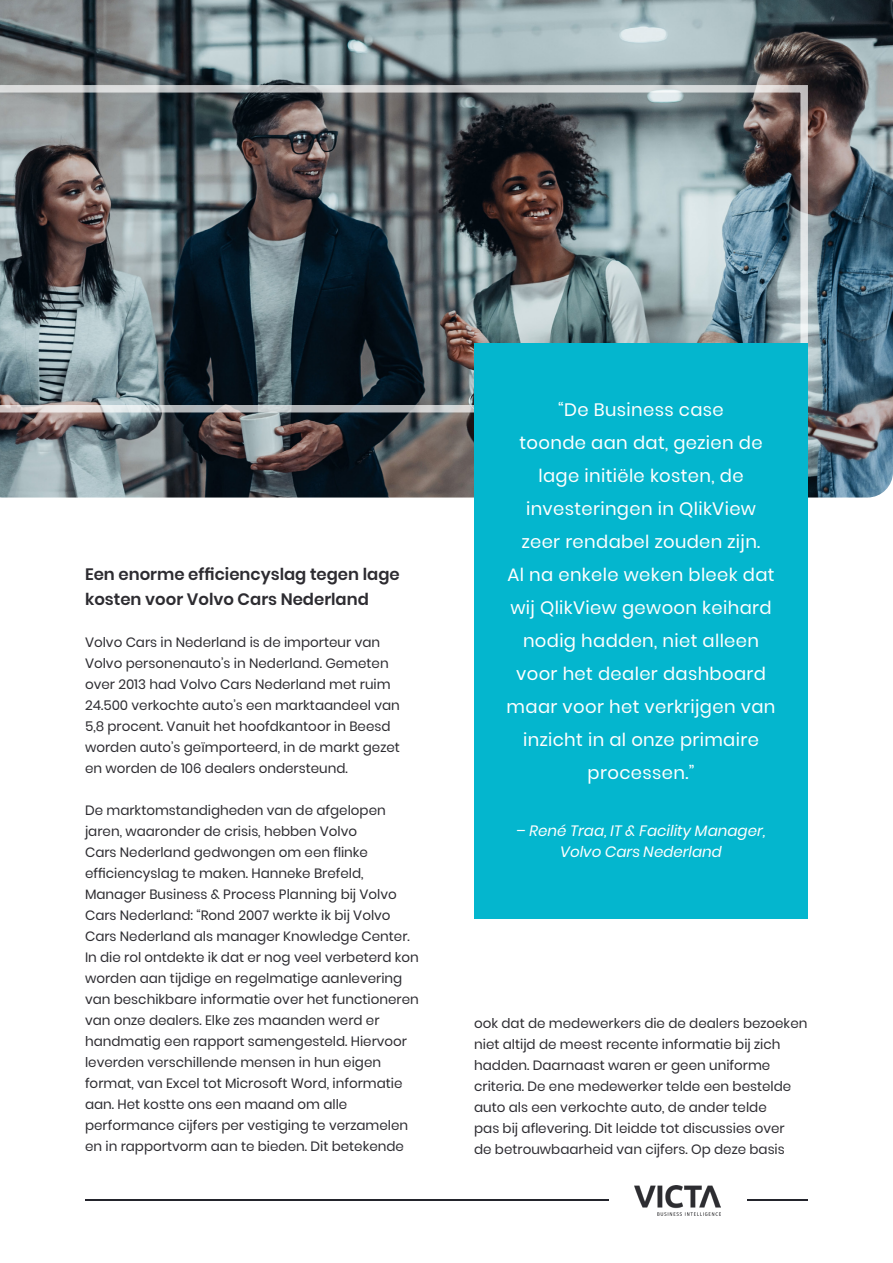
<style>
.page{position:relative;width:893px;height:1263px;background:#fff}
.page>*{position:absolute;margin:0;border:0;box-sizing:border-box;transform-origin:0 0}
.t1{font:18px/33px "Poppins";letter-spacing:.02em;color:#fff;text-align:center}
.t2{font:600 16.5px/25.5px "Poppins";color:#2d2c31}
.t3{font:italic 15px/21px "Poppins";color:#fff;text-align:center}
.t4{font:13.5px/21px "Poppins";color:#2d2c31}
</style>
<div class="page">
<img style="left:0;top:0;width:893px;height:497px">
<img style="left:0;top:85px;width:808px;height:327px">
<div style="left:474px;top:343px;width:334px;height:575px;background:#04b6ce"></div>
<hr style="left:85px;top:1199px;width:723px;height:2px;background:#23242c">
<div style="left:609px;top:1186px;width:137px;height:29px;background:#fff"></div>
<img style="left:635px;top:1185px;width:85px;height:30px">
<p class="t2" style="left:85px;top:561px;width:316px">Een enorme efficiencyslag tegen lage kosten voor Volvo Cars Nederland</p>
<p class="t4" style="left:85px;top:632px;width:316px">Volvo Cars in Nederland is de importeur van Volvo personenauto’s in Nederland. Gemeten over 2013 had Volvo Cars Nederland met ruim 24.500 verkochte auto’s een marktaandeel van 5,8 procent. Vanuit het hoofdkantoor in Beesd worden auto’s geïmporteerd, in de markt gezet en worden de 106 dealers ondersteund.</p>
<p class="t4" style="left:85px;top:800px;width:335px">De marktomstandigheden van de afgelopen jaren, waaronder de crisis, hebben Volvo<br>Cars Nederland gedwongen om een flinke efficiencyslag te maken. Hanneke Brefeld, Manager Business &amp; Process Planning bij Volvo Cars Nederland: “Rond 2007 werkte ik bij Volvo Cars Nederland als manager Knowledge Center.<br>In die rol ontdekte ik dat er nog veel verbeterd kon worden aan tijdige en regelmatige aanlevering van beschikbare informatie over het functioneren van onze dealers. Elke zes maanden werd er handmatig een rapport samengesteld. Hiervoor leverden verschillende mensen in hun eigen format, van Excel tot Microsoft Word, informatie aan. Het kostte ons een maand om alle performance cijfers per vestiging te verzamelen en in rapportvorm aan te bieden. Dit betekende</p>
<p class="t1" style="left:558px;top:393px;width:167px">“De Business case</p>
<p class="t1" style="left:519px;top:426px;width:245px">toonde aan dat, gezien de lage initiële kosten, de</p>
<p class="t1" style="left:522px;top:492px;width:240px;text-align:left">investeringen in QlikView zeer rendabel zouden zijn.</p>
<p class="t1" style="left:507px;top:558px;width:270px">Al na enkele weken bleek dat wij QlikView gewoon keihard nodig hadden, niet alleen voor het dealer dashboard maar voor het verkrijgen van inzicht in al onze primaire processen.”</p>
<p class="t3" style="left:517px;top:821px;width:250px">– René Traa, IT &amp; Facility Manager,<br>Volvo Cars Nederland</p>
<p class="t4" style="left:474px;top:1012px;width:335px">ook dat de medewerkers die de dealers bezoeken niet altijd de meest recente informatie bij zich hadden. Daarnaast waren er geen uniforme criteria. De ene medewerker telde een bestelde auto als een verkochte auto, de ander telde<br>pas bij aflevering. Dit leidde tot discussies over<br>de betrouwbaarheid van cijfers. Op deze basis</p>
</div>
